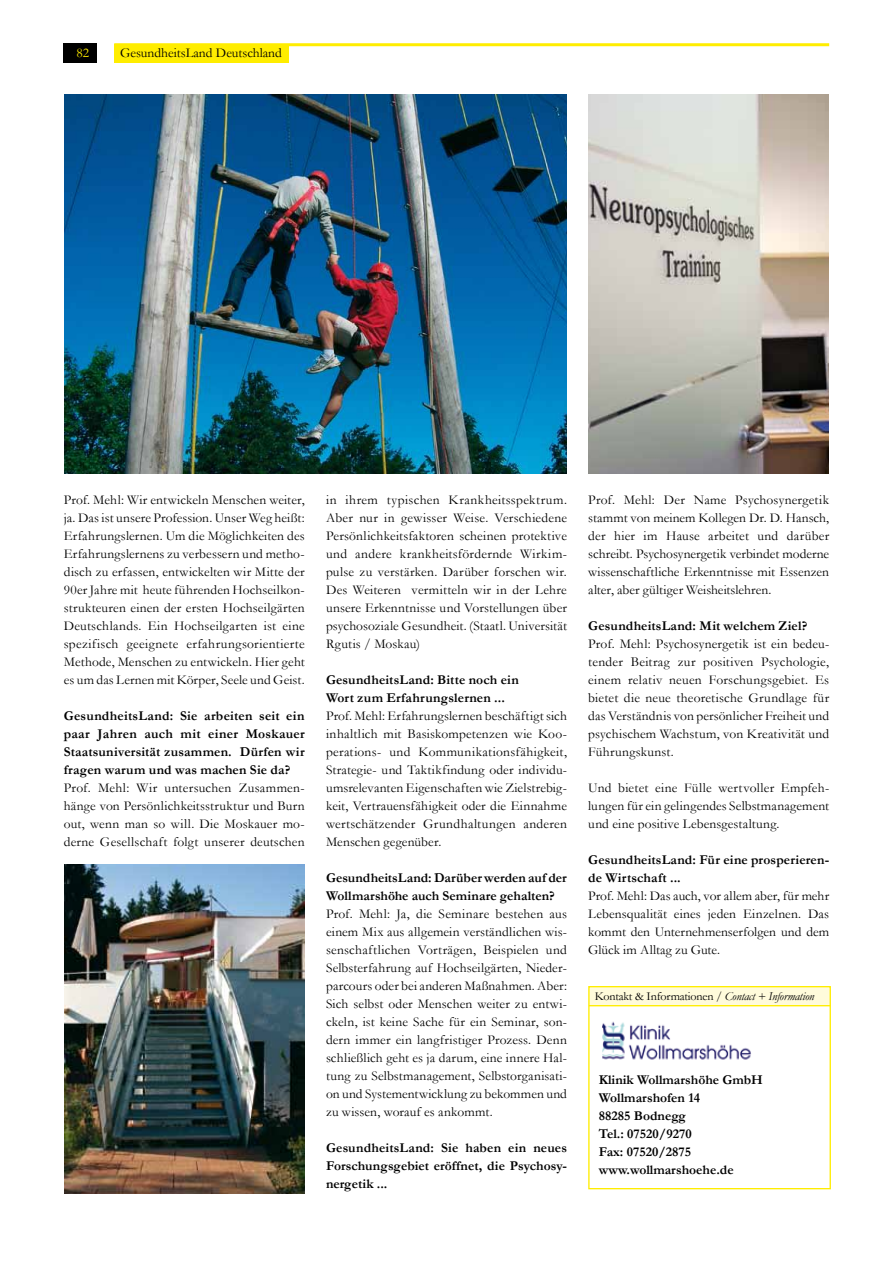
<style>
.page{position:relative;width:893px;height:1263px;background:#fff}
.page>*{position:absolute;margin:0;border:0;box-sizing:border-box;transform-origin:0 0}
.t1{font:13.5px/18px "Garamond";letter-spacing:.01em;color:#000;text-align:justify}
.t2{font:700 13.5px/18px "Garamond";letter-spacing:.005em;color:#000}
.t3{font:13.5px "Garamond";color:#ffed00}
.t4{font:12.15px "Garamond";letter-spacing:-.015em;color:#000}
.s1{font-style:italic}
</style>
<div class="page">
<hr style="left:114px;top:43px;width:715px;height:3px;background:#ffed00">
<div style="left:63px;top:43px;width:33px;height:20px;background:#000"></div>
<div style="left:114px;top:44px;width:175px;height:19px;background:#ffed00"></div>
<img style="left:64px;top:95px;width:502px;height:378px">
<img style="left:588px;top:95px;width:240px;height:378px">
<div style="left:589px;top:987px;width:241px;height:19px;background:#fffbdb"></div>
<div style="left:588px;top:986px;width:243px;height:203px;border:1px solid #ffed00"></div>
<hr style="left:589px;top:1005px;width:241px;height:1px;background:#ffed00">
<img style="left:602px;top:1021px;width:149px;height:39px">
<img style="left:64px;top:865px;width:241px;height:328px">
<p class="t3" style="left:77px;top:44px;width:14px">82</p>
<p class="t1" style="left:120px;top:43px;width:163px">GesundheitsLand Deutschland</p>
<p class="t1" style="left:64px;top:491px;width:242px">Prof. Mehl: Wir entwickeln Menschen weiter, ja. Das ist unsere Profession. Unser Weg heißt:<br>Erfahrungslernen. Um die Möglichkeiten des Erfahrungslernens zu verbessern und metho&shy;disch zu erfassen, entwickelten wir Mitte der 90er Jahre mit heute führenden Hochseilkon&shy;strukteuren einen der ersten Hochseilgärten Deutschlands. Ein Hochseilgarten ist eine spezifisch geeignete erfahrungsorientierte Methode, Menschen zu entwickeln. Hier geht es um das Lernen mit Körper, Seele und Geist.</p>
<p class="t2" style="left:64px;top:706px;width:242px;text-align:justify">GesundheitsLand: Sie arbeiten seit ein paar Jahren auch mit einer Moskauer Staatsuniversität zusammen. Dürfen wir fragen warum und was machen Sie da?</p>
<p class="t1" style="left:64px;top:779px;width:242px">Prof. Mehl: Wir untersuchen Zusammen&shy;hänge von Persönlichkeitsstruktur und Burn out, wenn man so will. Die Moskauer mo&shy;derne Gesellschaft folgt unserer deutschen</p>
<p class="t1" style="left:326px;top:491px;width:242px">in ihrem typischen Krankheitsspektrum.<br>Aber nur in gewisser Weise. Verschiedene Persönlichkeitsfaktoren scheinen protektive und andere krankheitsfördernde Wirkim&shy;pulse zu verstärken. Darüber forschen wir.<br>Des Weiteren vermitteln wir in der Lehre unsere Erkenntnisse und Vorstellungen über psychosoziale Gesundheit. (Staatl. Universität Rgutis / Moskau)</p>
<p class="t2" style="left:326px;top:670px;width:194px">GesundheitsLand: Bitte noch ein<br>Wort zum Erfahrungslernen ...</p>
<p class="t1" style="left:326px;top:707px;width:242px">Prof. Mehl: Erfahrungslernen beschäftigt sich inhaltlich mit Basiskompetenzen wie Koo&shy;perations- und Kommunikationsfähigkeit, Strategie- und Taktikfindung oder individu&shy;umsrelevanten Eigenschaften wie Zielstrebig&shy;keit, Vertrauensfähigkeit oder die Einnahme wertschätzender Grundhaltungen anderen Menschen gegenüber.</p>
<p class="t2" style="left:326px;top:868px;width:242px">GesundheitsLand: Darüber werden auf der<br>Wollmarshöhe auch Seminare gehalten?</p>
<p class="t1" style="left:326px;top:904px;width:242px">Prof. Mehl: Ja, die Seminare bestehen aus einem Mix aus allgemein verständlichen wis&shy;senschaftlichen Vorträgen, Beispielen und Selbsterfahrung auf Hochseilgärten, Nieder&shy;parcours oder bei anderen Maßnahmen. Aber:<br>Sich selbst oder Menschen weiter zu entwi&shy;ckeln, ist keine Sache für ein Seminar, son&shy;dern immer ein langfristiger Prozess. Denn schließlich geht es ja darum, eine innere Hal&shy;tung zu Selbstmanagement, Selbstorganisati&shy;on und Systementwicklung zu bekommen und zu wissen, worauf es ankommt.</p>
<p class="t2" style="left:326px;top:1138px;width:242px;text-align:justify">GesundheitsLand: Sie haben ein neues Forschungsgebiet eröffnet, die Psychosy&shy;nergetik ...</p>
<p class="t1" style="left:588px;top:490px;width:242px">Prof. Mehl: Der Name Psychosynergetik stammt von meinem Kollegen Dr. D. Hansch, der hier im Hause arbeitet und darüber schreibt. Psychosynergetik verbindet moderne wissenschaftliche Erkenntnisse mit Essenzen alter, aber gültiger Weisheitslehren.</p>
<p class="t2" style="left:588px;top:616px;width:221px">GesundheitsLand: Mit welchem Ziel?</p>
<p class="t1" style="left:588px;top:634px;width:242px">Prof. Mehl: Psychosynergetik ist ein bedeu&shy;tender Beitrag zur positiven Psychologie, einem relativ neuen Forschungsgebiet. Es bietet die neue theoretische Grundlage für das Verständnis von persönlicher Freiheit und psychischem Wachstum, von Kreativität und Führungskunst.</p>
<p class="t1" style="left:588px;top:778px;width:242px">Und bietet eine Fülle wertvoller Empfeh&shy;lungen für ein gelingendes Selbstmanagement und eine positive Lebensgestaltung.</p>
<p class="t2" style="left:588px;top:850px;width:242px">GesundheitsLand: Für eine prosperieren&shy;de Wirtschaft ...</p>
<p class="t1" style="left:588px;top:886px;width:242px">Prof. Mehl: Das auch, vor allem aber, für mehr Lebensqualität eines jeden Einzelnen. Das kommt den Unternehmenserfolgen und dem Glück im Alltag zu Gute.</p>
<p class="t4" style="left:595px;top:989px;width:221px">Kontakt &amp; Informationen / <span class="s1">Contact + Information</span></p>
<p class="t2" style="left:599px;top:1071px;width:166px">Klinik Wollmarshöhe GmbH<br>Wollmarshofen 14<br>88285 Bodnegg<br>Tel.: 07520/9270<br>Fax: 07520/2875 www.wollmarshoehe.de</p>
</div>
